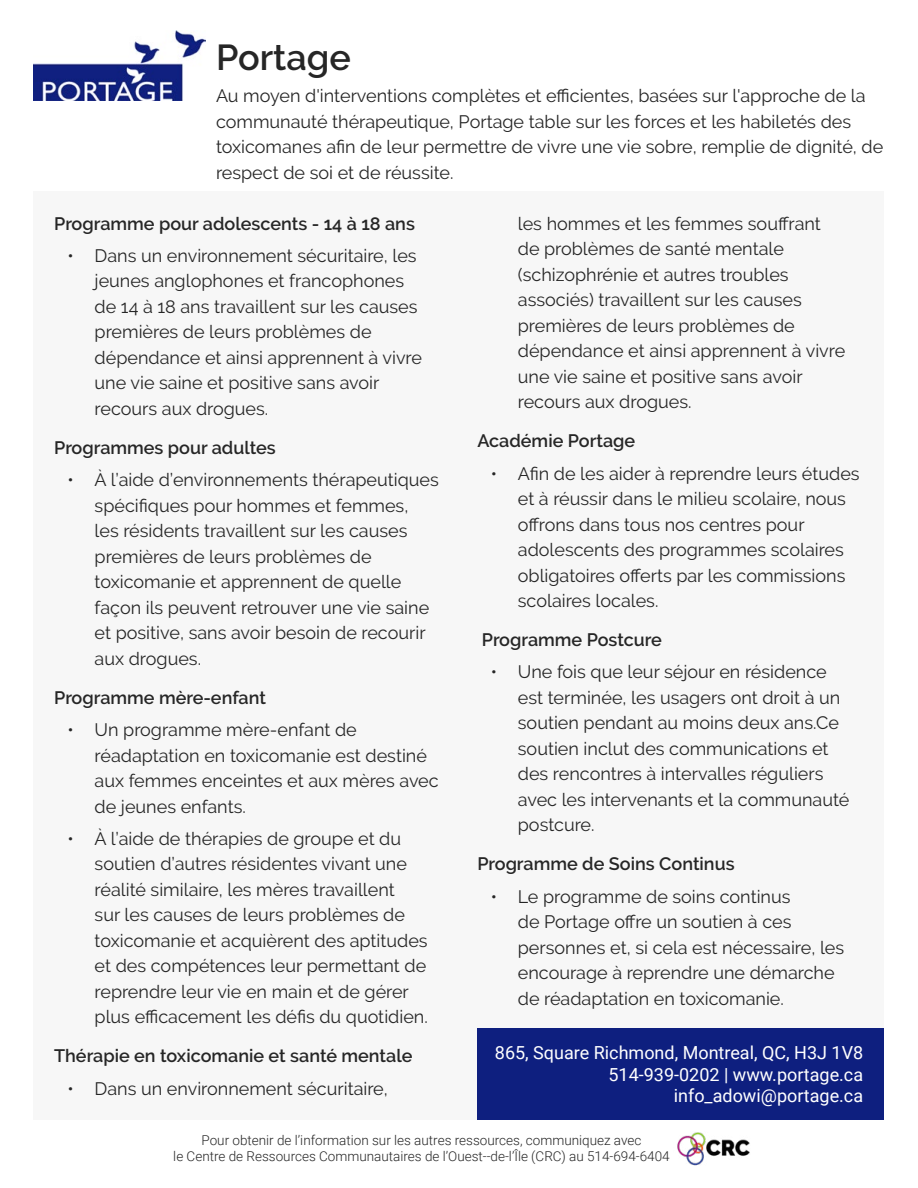
<style>
.page{position:relative;width:918px;height:1188px;background:#fff}
.page>*{position:absolute;margin:0;border:0;box-sizing:border-box;transform-origin:0 0}
.t1{font:600 36px "Raleway";color:#262626}
.t2{font:18px/25.5px "Raleway";color:#262626}
.t3{font:600 18px "Raleway";color:#262626}
.t4{font:18px/21.6px "Roboto";color:#fff;text-align:right}
.t5{font:300 13.5px/16.2px "Roboto";color:#262626;text-align:center}
</style>
<div class="page">
<img style="left:677px;top:1132px;width:73px;height:34px">
<div style="left:34px;top:191px;width:850px;height:929px;background:#f7f7f7"></div>
<div style="left:477px;top:1028px;width:407px;height:92px;background:#0e1f7f"></div>
<img style="left:34px;top:31px;width:172px;height:69px">
<h1 class="t1" style="left:216px;top:36px;width:136px">Portage</h1>
<p class="t2" style="left:216px;top:83px;width:669px">Au moyen d'interventions complètes et efficientes, basées sur l'approche de la communauté thérapeutique, Portage table sur les forces et les habiletés des toxicomanes afin de leur permettre de vivre une vie sobre, remplie de dignité, de respect de soi et de réussite.</p>
<p class="t3" style="left:54px;top:213px;width:362px">❖Programme pour adolescents - 14 à 18 ans</p>
<p class="t2" style="left:95px;top:243px;width:329px;text-indent:-27px">• Dans un environnement sécuritaire, les jeunes anglophones et francophones de 14 à 18 ans travaillent sur les causes premières de leurs problèmes de dépendance et ainsi apprennent à vivre une vie saine et positive sans avoir recours aux drogues.</p>
<p class="t3" style="left:54px;top:437px;width:223px">❖Programmes pour adultes</p>
<p class="t2" style="left:95px;top:467px;width:346px;text-indent:-27px">• À l’aide d’environnements thérapeutiques spécifiques pour hommes et femmes,<br>les résidents travaillent sur les causes premières de leurs problèmes de toxicomanie et apprennent de quelle façon ils peuvent retrouver une vie saine et positive, sans avoir besoin de recourir aux drogues.</p>
<p class="t3" style="left:54px;top:687px;width:213px">❖Programme mère-enfant</p>
<p class="t2" style="left:95px;top:717px;width:346px;text-indent:-27px">• Un programme mère-enfant de réadaptation en toxicomanie est destiné aux femmes enceintes et aux mères avec de jeunes enfants.</p>
<p class="t2" style="left:95px;top:826px;width:335px;text-indent:-27px">• À l’aide de thérapies de groupe et du soutien d’autres résidentes vivant une réalité similaire, les mères travaillent<br>sur les causes de leurs problèmes de toxicomanie et acquièrent des aptitudes et des compétences leur permettant de reprendre leur vie en main et de gérer plus efficacement les défis du quotidien.</p>
<p class="t3" style="left:54px;top:1046px;width:360px">❖Thérapie en toxicomanie et santé mentale</p>
<p class="t2" style="left:68px;top:1075px;width:322px">• Dans un environnement sécuritaire,</p>
<p class="t2" style="left:518px;top:211px;width:329px">les hommes et les femmes souffrant de problèmes de santé mentale (schizophrénie et autres troubles associés) travaillent sur les causes premières de leurs problèmes de dépendance et ainsi apprennent à vivre une vie saine et positive sans avoir recours aux drogues.</p>
<p class="t3" style="left:477px;top:431px;width:159px">❖Académie Portage</p>
<p class="t2" style="left:518px;top:460px;width:343px;text-indent:-27px">• Afin de les aider à reprendre leurs études et à réussir dans le milieu scolaire, nous offrons dans tous nos centres pour adolescents des programmes scolaires obligatoires offerts par les commissions scolaires locales.</p>
<p class="t3" style="left:477px;top:629px;width:186px">❖ Programme Postcure</p>
<p class="t2" style="left:518px;top:659px;width:333px;text-indent:-27px">• Une fois que leur séjour en résidence est terminée, les usagers ont droit à un soutien pendant au moins deux ans.Ce soutien inclut des communications et des rencontres à intervalles réguliers avec les intervenants et la communauté postcure.</p>
<p class="t3" style="left:477px;top:854px;width:259px">Programme de Soins Continus</p>
<p class="t2" style="left:518px;top:884px;width:328px;text-indent:-27px">• Le programme de soins continus<br>de Portage offre un soutien à ces personnes et, si cela est nécessaire, les encourage à reprendre une démarche de réadaptation en toxicomanie.</p>
<p class="t4" style="left:495px;top:1041px;width:370px">865, Square Richmond, Montreal, QC, H3J 1V8<br>514-939-0202 | www.portage.ca info_adowi@portage.ca</p>
<p class="t5" style="left:173px;top:1132px;width:498px">Pour obtenir de l’information sur les autres ressources, communiquez avec<br>le Centre de Ressources Communautaires de l’Ouest--de-l’Île (CRC) au 514-694-6404</p>
</div>
